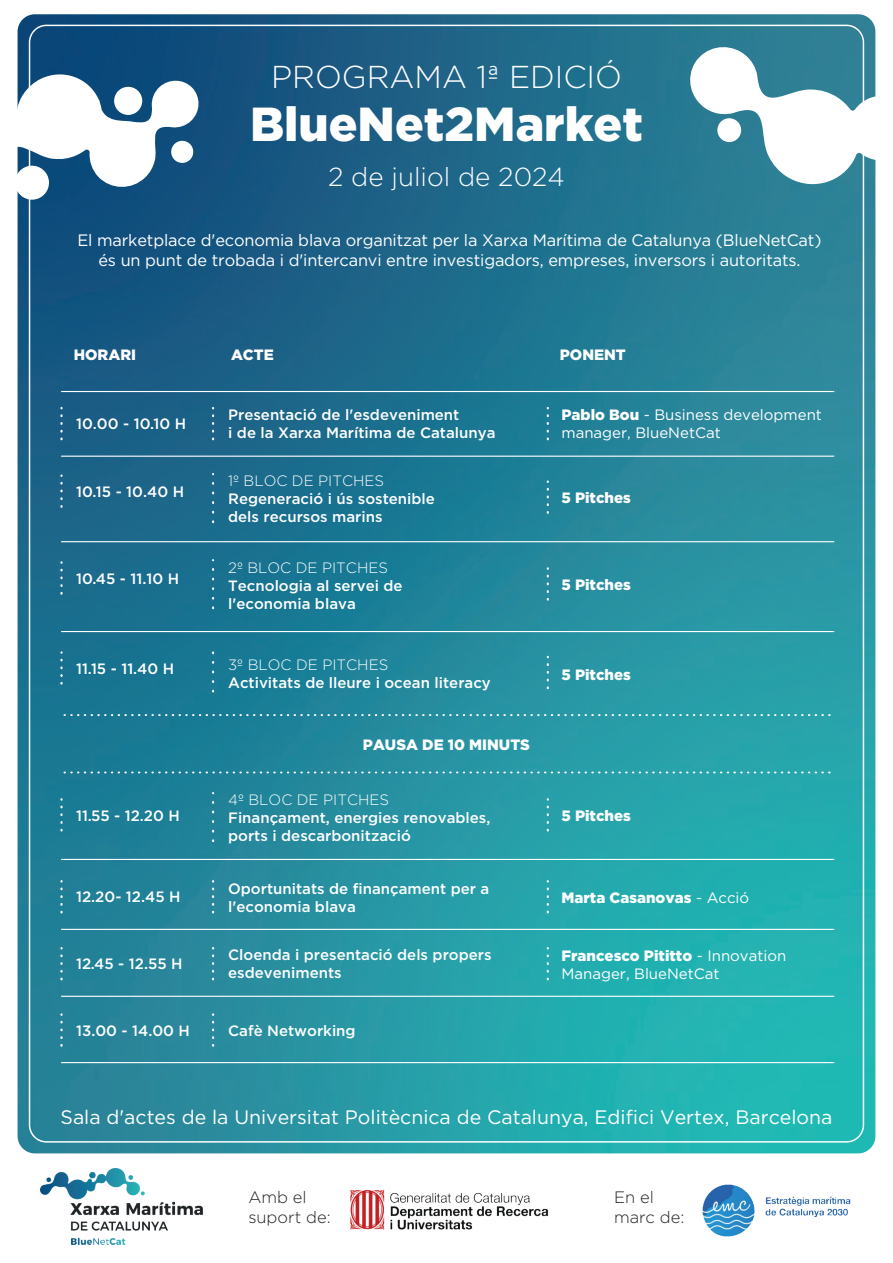
<style>
.page{position:relative;width:893px;height:1263px;background:#fff}
.page>*{position:absolute;margin:0;border:0;box-sizing:border-box;transform-origin:0 0}
.t1{font:900 47.7px "Gotham";color:#fff}
.t2{font:300 31.65px "Gotham";color:#fff}
.t3{font:300 26.1px "Gotham";color:#fff}
.t4{font:19.5px "Gotham";color:#fff}
.t5{font:16.5px/19.8px "Gotham";letter-spacing:-.01em;color:#fff;text-align:center}
.t6{font:300 16.5px/19.8px "Gotham";color:#231f20}
.t7{font:500 15px/18px "Gotham";color:#fff}
.t8{font:15px/18px "Gotham";color:#fff}
.t9{font:900 15px "Gotham";color:#fff}
.t10{font:300 15px "Gotham";color:#fff}
.s1{font-weight:900}
.s2{font-weight:400}
</style>
<div class="page">
<img style="left:18px;top:14px;width:857px;height:1139px">
<svg style="left:212px;top:408px;width:2px;height:31px"></svg>
<svg style="left:60px;top:408px;width:3px;height:31px"></svg>
<svg style="left:547px;top:408px;width:2px;height:31px"></svg>
<svg style="left:64px;top:714px;width:767px;height:2px;background:#5eacb9"></svg>
<hr style="left:61px;top:391px;width:773px;height:1px;background:#fff">
<hr style="left:61px;top:456px;width:773px;height:1px;background:#fff">
<svg style="left:212px;top:474px;width:2px;height:48px"></svg>
<svg style="left:212px;top:560px;width:2px;height:48px"></svg>
<svg style="left:60px;top:475px;width:3px;height:32px"></svg>
<svg style="left:547px;top:481px;width:2px;height:32px"></svg>
<hr style="left:61px;top:541px;width:773px;height:1px;background:#fff">
<svg style="left:60px;top:562px;width:3px;height:32px"></svg>
<svg style="left:547px;top:568px;width:2px;height:32px"></svg>
<hr style="left:61px;top:631px;width:773px;height:1px;background:#fff">
<svg style="left:212px;top:652px;width:2px;height:40px"></svg>
<svg style="left:60px;top:652px;width:3px;height:32px"></svg>
<svg style="left:547px;top:657px;width:2px;height:31px"></svg>
<svg style="left:64px;top:771px;width:767px;height:2px;background:#54aab6"></svg>
<svg style="left:212px;top:793px;width:2px;height:48px"></svg>
<svg style="left:60px;top:799px;width:3px;height:31px"></svg>
<svg style="left:547px;top:799px;width:2px;height:31px"></svg>
<hr style="left:61px;top:859px;width:773px;height:1px;background:#fff">
<svg style="left:212px;top:881px;width:2px;height:31px"></svg>
<svg style="left:60px;top:881px;width:3px;height:31px"></svg>
<svg style="left:547px;top:881px;width:2px;height:31px"></svg>
<hr style="left:61px;top:929px;width:773px;height:1px;background:#fff">
<svg style="left:212px;top:948px;width:2px;height:31px"></svg>
<svg style="left:60px;top:948px;width:3px;height:31px"></svg>
<svg style="left:547px;top:948px;width:2px;height:31px"></svg>
<hr style="left:61px;top:996px;width:773px;height:1px;background:#fff">
<svg style="left:212px;top:1014px;width:2px;height:32px"></svg>
<svg style="left:60px;top:1014px;width:3px;height:32px"></svg>
<hr style="left:61px;top:1062px;width:773px;height:1px;background:#fff">
<svg style="left:17px;top:69px;width:184px;height:149px"></svg>
<svg style="left:685px;top:40px;width:191px;height:151px"></svg>
<img style="left:40px;top:1168px;width:811px;height:77px">
<div style="left:222px;top:1185px;width:119px;height:48px;background:#fff"></div>
<div style="left:574px;top:1185px;width:118px;height:48px;background:#fff"></div>
<h2 class="t2" style="left:271px;top:57px;width:352px">PROGRAMA 1ª EDICIÓ</h2>
<h1 class="t1" style="left:250px;top:91px;width:394px">BlueNet2Market</h1>
<h3 class="t3" style="left:328px;top:160px;width:238px">2 de juliol de 2024</h3>
<p class="t5" style="left:78px;top:230px;width:745px">El marketplace d'economia blava organitzat per la Xarxa Marítima de Catalunya (BlueNetCat) és un punt de trobada i d'intercanvi entre investigadors, empreses, inversors i autoritats.</p>
<p class="t9" style="left:74px;top:345px;width:64px">HORARI</p>
<p class="t9" style="left:231px;top:345px;width:44px">ACTE</p>
<p class="t9" style="left:560px;top:345px;width:68px">PONENT</p>
<p class="t7" style="left:76px;top:415px;width:112px">10.00 - 10.10 H</p>
<p class="t7" style="left:228px;top:406px;width:269px">Presentació de l'esdeveniment<br>i de la Xarxa Marítima de Catalunya</p>
<p class="t8" style="left:561px;top:406px;width:262px"><span class="s1">Pablo Bou</span> - Business development manager, BlueNetCat</p>
<p class="t7" style="left:76px;top:482px;width:109px">10.15 - 10.40 H</p>
<p class="t7" style="left:76px;top:569px;width:105px">10.45 - 11.10 H</p>
<p class="t10" style="left:228px;top:471px;width:158px">1º BLOC DE PITCHES</p>
<p class="t7" style="left:228px;top:490px;width:208px">Regeneració i ús sostenible dels recursos marins</p>
<p class="t9" style="left:561px;top:487px;width:71px">5 Pitches</p>
<p class="t10" style="left:228px;top:558px;width:161px">2º BLOC DE PITCHES</p>
<p class="t7" style="left:228px;top:577px;width:176px">Tecnologia al servei de l'economia blava</p>
<p class="t9" style="left:561px;top:575px;width:71px">5 Pitches</p>
<p class="t7" style="left:76px;top:659px;width:100px">11.15 - 11.40 H</p>
<p class="t10" style="left:228px;top:656px;width:162px">3º BLOC DE PITCHES</p>
<p class="t7" style="left:228px;top:674px;width:264px">Activitats de lleure i ocean literacy</p>
<p class="t9" style="left:363px;top:734px;width:169px">PAUSA DE 10 MINUTS</p>
<p class="t9" style="left:561px;top:664px;width:71px">5 Pitches</p>
<p class="t10" style="left:228px;top:790px;width:162px">4º BLOC DE PITCHES</p>
<p class="t7" style="left:228px;top:808px;width:264px">Finançament, energies renovables, ports i descarbonització</p>
<p class="t7" style="left:76px;top:806px;width:105px">11.55 - 12.20 H</p>
<p class="t9" style="left:561px;top:805px;width:71px">5 Pitches</p>
<p class="t7" style="left:76px;top:888px;width:106px">12.20- 12.45 H</p>
<p class="t7" style="left:228px;top:879px;width:263px">Oportunitats de finançament per a l'economia blava</p>
<p class="t9" style="left:561px;top:887px;width:189px">Marta Casanovas <span class="s2">- Acció</span></p>
<p class="t7" style="left:76px;top:955px;width:108px">12.45 - 12.55 H</p>
<p class="t7" style="left:228px;top:946px;width:265px">Cloenda i presentació dels propers esdeveniments</p>
<p class="t8" style="left:561px;top:946px;width:226px"><span class="s1">Francesco Pititto</span> - Innovation<br>Manager, BlueNetCat</p>
<p class="t7" style="left:76px;top:1021px;width:115px">13.00 - 14.00 H</p>
<p class="t7" style="left:228px;top:1021px;width:129px">Cafè Networking</p>
<h3 class="t4" style="left:61px;top:1104px;width:773px">Sala d'actes de la Universitat Politècnica de Catalunya, Edifici Vertex, Barcelona</h3>
<p class="t6" style="left:248px;top:1187px;width:84px">Amb el suport de:</p>
<p class="t6" style="left:614px;top:1187px;width:72px">En el marc de:</p>
</div>
